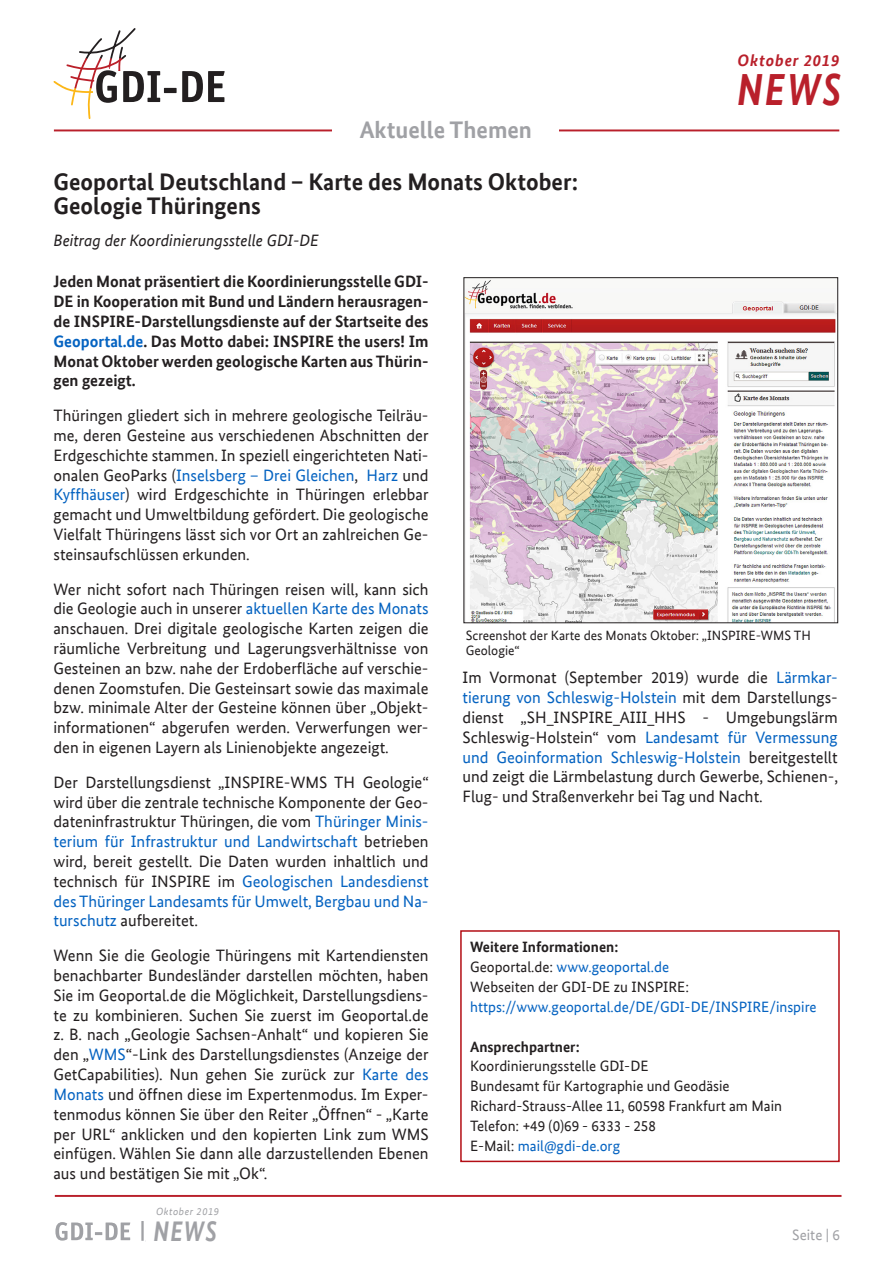
<style>
.page{position:relative;width:893px;height:1263px;background:#fff}
.page>*{position:absolute;margin:0;border:0;box-sizing:border-box;transform-origin:0 0}
.t1{font:italic 700 45px "Bundes Sans Web";color:#b9202b;scale:.85 1}
.t2{font:italic 700 28.35px "Bundes Sans Web";color:#a0a1a5;scale:.82 1}
.Überschrift{font:700 24px/24px "Bundes Sans Web";color:#231f20}
.t3{font:700 24px "Bundes Sans Web";color:#a0a1a5}
.Fliesstext{font:16.5px/19.8px "Bundes Sans Web";color:#231f20;text-align:justify}
.Fliesstext-2{font:700 16.5px/19.8px "Bundes Sans Web";color:#231f20;text-align:justify}
.Überschrift-Kommenta{font:italic 16.5px "Bundes Sans Web";color:#231f20}
.t4{font:italic 700 16.5px "Bundes Sans Web";letter-spacing:.05em;color:#b9202b}
.Fliesstext-3{font:15px "Bundes Sans Web";color:#231f20}
.Überschrift-2{font:15px "Bundes Sans Web";color:#0563c1}
.Fliesstext-4{font:700 15px "Bundes Sans Web";color:#231f20}
.Überschrift-3{font:15px "Bundes Sans Web";color:#231f20}
.Fliesstext-5{font:15px "Bundes Sans Web";color:#0563c1}
.t5{font:15px "Bundes Sans Web";color:#a0a1a5}
.t6{font:13.5px/15px "Bundes Sans Web";color:#231f20}
.t7{font:italic 10.35px "Bundes Sans Web";letter-spacing:.05em;color:#a0a1a5}
.s1{color:#0563c1}
.s2{color:#231f20}
</style>
<div class="page">
<hr style="left:54px;top:129px;width:785px;height:2px;background:#b9202b">
<svg style="left:53px;top:28px;width:107px;height:91px"></svg>
<div style="left:164px;top:88px;width:13px;height:5px;background:#231f20"></div>
<svg style="left:182px;top:71px;width:43px;height:31px"></svg>
<hr style="left:55px;top:1195px;width:786px;height:2px;background:#b9202b">
<svg style="left:151px;top:1196px;width:69px;height:1px"></svg>
<svg style="left:55px;top:1221px;width:89px;height:20px"></svg>
<div style="left:333px;top:114px;width:226px;height:29px;background:#fff"></div>
<img style="left:466px;top:279px;width:370px;height:342px">
<div style="left:464px;top:277px;width:374px;height:346px;border:1px solid #231f20"></div>
<div style="left:460px;top:930px;width:380px;height:232px;border:2px solid #b30e15"></div>
<p class="t4" style="left:738px;top:50px;width:103px">Oktober 2019</p>
<h1 class="t1" style="left:737px;top:63px;width:124px">NEWS</h1>
<p class="t3" style="left:360px;top:116px;width:174px">Aktuelle Themen</p>
<p class="Überschrift" style="left:53px;top:169px;width:526px">Geoportal Deutschland – Karte des Monats Oktober:<br>Geologie Thüringens</p>
<p class="Überschrift-Kommenta" style="left:53px;top:231px;width:267px">Beitrag der Koordinierungsstelle GDI-DE</p>
<p class="Fliesstext-2" style="left:53px;top:272px;width:377px">Jeden Monat präsentiert die Koordinierungsstelle GDI-DE in Kooperation mit Bund und Ländern herausragen&shy;de INSPIRE-Darstellungsdienste auf der Startseite des <span class="s1">Geoportal.de</span>. Das Motto dabei: INSPIRE the users! Im Monat Oktober werden geologische Karten aus Thürin&shy;gen gezeigt.</p>
<p class="Fliesstext" style="left:53px;top:406px;width:377px">Thüringen gliedert sich in mehrere geologische Teilräu&shy;me, deren Gesteine aus verschiedenen Abschnitten der Erdgeschichte stammen. In speziell eingerichteten Nati&shy;onalen GeoParks (<span class="s1">Inselsberg – Drei Gleichen</span>, <span class="s1">Harz</span> und <span class="s1">Kyffhäuser</span>) wird Erdgeschichte in Thüringen erlebbar gemacht und Umweltbildung gefördert. Die geologische Vielfalt Thüringens lässt sich vor Ort an zahlreichen Ge&shy;steinsaufschlüssen erkunden.</p>
<p class="Fliesstext" style="left:53px;top:579px;width:377px">Wer nicht sofort nach Thüringen reisen will, kann sich die Geologie auch in unserer <span class="s1">aktuellen Karte des Monats </span>anschauen. Drei digitale geologische Karten zeigen die räumliche Verbreitung und Lagerungsverhältnisse von Gesteinen an bzw. nahe der Erdoberfläche auf verschie&shy;denen Zoomstufen. Die Gesteinsart sowie das maximale bzw. minimale Alter der Gesteine können über „Objekt&shy;informationen“ abgerufen werden. Verwerfungen wer&shy;den in eigenen Layern als Linienobjekte angezeigt.</p>
<p class="Fliesstext" style="left:53px;top:772px;width:377px">Der Darstellungsdienst „INSPIRE-WMS TH Geologie“ wird über die zentrale technische Komponente der Geo&shy;dateninfrastruktur Thüringen, die vom <span class="s1">Thüringer Minis&shy;terium für Infrastruktur und Landwirtschaft</span> betrieben wird, bereit gestellt. Die Daten wurden inhaltlich und technisch für INSPIRE im <span class="s1">Geologischen Landesdienst des Thüringer Landesamts für Umwelt, Bergbau und Na&shy;turschutz</span> aufbereitet.</p>
<p class="Fliesstext" style="left:53px;top:946px;width:377px">Wenn Sie die Geologie Thüringens mit Kartendiensten benachbarter Bundesländer darstellen möchten, haben Sie im Geoportal.de die Möglichkeit, Darstellungsdiens&shy;te zu kombinieren. Suchen Sie zuerst im Geoportal.de z. B. nach „Geologie Sachsen-Anhalt“ und kopieren Sie den „<span class="s1">WMS</span>“-Link des Darstellungsdienstes (Anzeige der GetCapabilities). Nun gehen Sie zurück zur <span class="s1">Karte des Monats</span> und öffnen diese im Expertenmodus. Im Exper&shy;tenmodus können Sie über den Reiter „Öffnen“ - „Karte per URL“ anklicken und den kopierten Link zum WMS einfügen. Wählen Sie dann alle darzustellenden Ebenen aus und bestätigen Sie mit „Ok“.</p>
<p class="t6" style="left:466px;top:628px;width:347px">Screenshot der Karte des Monats Oktober: „INSPIRE-WMS TH<br>Geologie“</p>
<p class="Fliesstext" style="left:463px;top:668px;width:377px">Im Vormonat (September 2019) wurde die <span class="s1">Lärmkar&shy;tierung von Schleswig-Holstein</span> mit dem Darstellungs&shy;dienst „SH_INSPIRE_AIII_HHS - Umgebungslärm Schleswig-Holstein“ vom <span class="s1">Landesamt für Vermessung und Geoinformation Schleswig-Holstein</span> bereitgestellt und zeigt die Lärmbelastung durch Gewerbe, Schienen-, Flug- und Straßenverkehr bei Tag und Nacht.</p>
<p class="Fliesstext-4" style="left:470px;top:938px;width:150px">Weitere Informationen:</p>
<p class="Überschrift-2" style="left:470px;top:959px;width:201px"><span class="s2">Geoportal.de:</span> www.geoportal.de</p>
<p class="Überschrift-3" style="left:470px;top:978px;width:220px">Webseiten der GDI-DE zu INSPIRE:</p>
<p class="Überschrift-2" style="left:470px;top:998px;width:348px">https://www.geoportal.de/DE/GDI-DE/INSPIRE/inspire</p>
<p class="Fliesstext-4" style="left:470px;top:1037px;width:111px">Ansprechpartner:</p>
<p class="Fliesstext-3" style="left:470px;top:1058px;width:180px">Koordinierungsstelle GDI-DE</p>
<p class="Fliesstext-3" style="left:470px;top:1077px;width:261px">Bundesamt für Kartographie und Geodäsie</p>
<p class="Fliesstext-3" style="left:470px;top:1097px;width:314px">Richard-Strauss-Allee 11, 60598 Frankfurt am Main</p>
<p class="Fliesstext-3" style="left:470px;top:1117px;width:187px">Telefon: +49 (0)69 - 6333 - 258</p>
<p class="Fliesstext-5" style="left:470px;top:1137px;width:152px"><span class="s2">E-Mail:</span> mail@gdi-de.org</p>
<p class="t7" style="left:156px;top:1206px;width:64px">Oktober 2019</p>
<h2 class="t2" style="left:153px;top:1214px;width:79px">NEWS</h2>
<p class="t5" style="left:792px;top:1226px;width:49px">Seite | 6</p>
</div>
